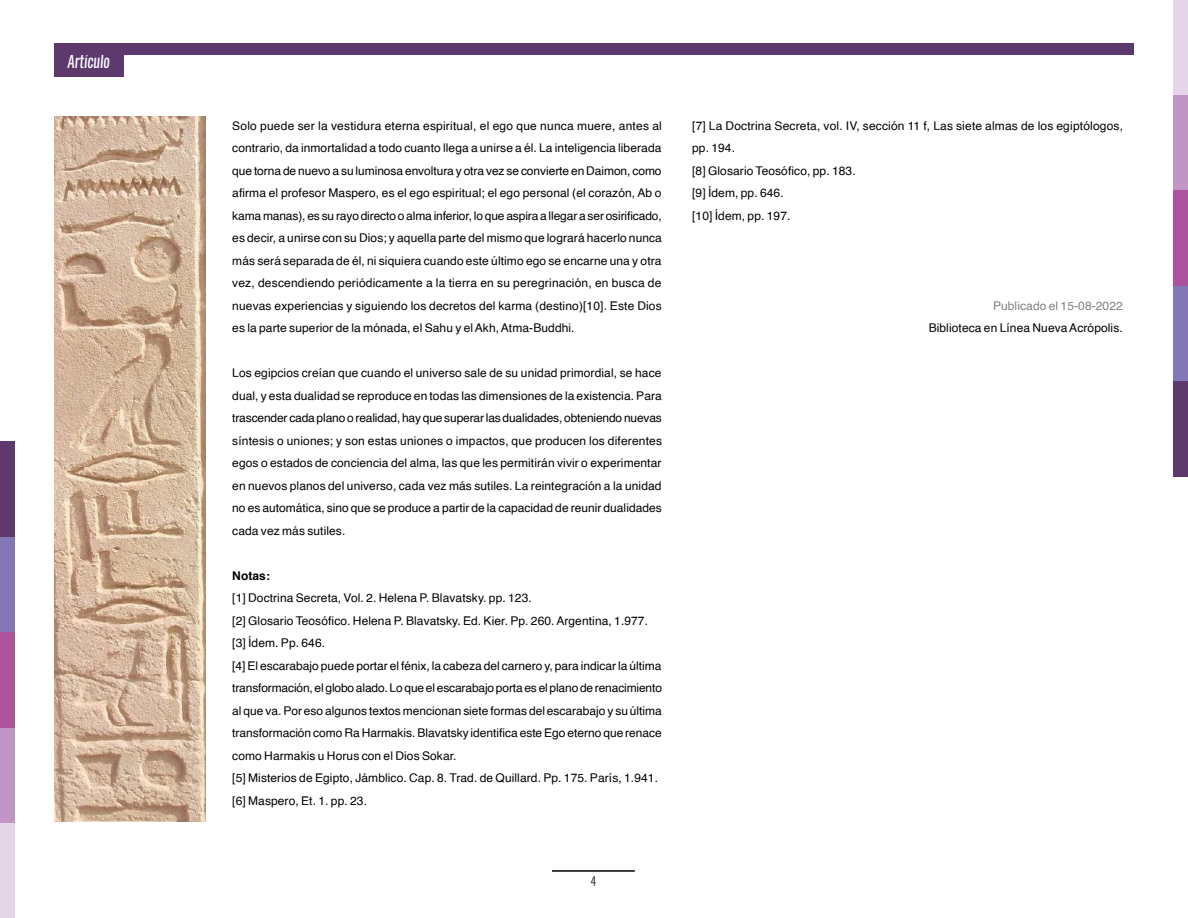
<style>
.page{position:relative;width:1188px;height:918px;background:#fff}
.page>*{position:absolute;margin:0;border:0;box-sizing:border-box;transform-origin:0 0}
.t1{font:italic 17.7px "Oswald";color:#fff;scale:.85 1}
.t2{font:12px/22.5px "Helvetica";letter-spacing:.01em;color:#000;text-align:justify}
.t3{font:12px "Helvetica";letter-spacing:.01em;color:#7e8083}
.t4{font:700 12px "Helvetica";letter-spacing:.01em;color:#000}
.t5{font:300 12px "Oswald";color:#182329}
</style>
<div class="page">
<div style="left:54px;top:55px;width:69px;height:22px;background:#5d396e"></div>
<div style="left:54px;top:43px;width:1080px;height:12px;background:#5d396e"></div>
<hr style="left:552px;top:870px;width:83px;height:2px;background:#000">
<div style="left:0;top:823px;width:15px;height:95px;background:#e5d5e9"></div>
<div style="left:0;top:727px;width:15px;height:96px;background:#c196c5"></div>
<div style="left:0;top:632px;width:15px;height:95px;background:#ab539c"></div>
<div style="left:0;top:537px;width:15px;height:95px;background:#8376b7"></div>
<div style="left:0;top:441px;width:15px;height:96px;background:#5d396e"></div>
<div style="left:1173px;top:0;width:15px;height:95px;background:#e5d5e9"></div>
<div style="left:1173px;top:95px;width:15px;height:96px;background:#c196c5"></div>
<div style="left:1173px;top:191px;width:15px;height:95px;background:#ab539c"></div>
<div style="left:1173px;top:286px;width:15px;height:95px;background:#8376b7"></div>
<div style="left:1173px;top:381px;width:15px;height:96px;background:#5d396e"></div>
<img style="left:54px;top:116px;width:151px;height:706px">
<h1 class="t1" style="left:68px;top:48px;width:51px">Artículo</h1>
<p class="t2" style="left:232px;top:115px;width:431px">Solo puede ser la vestidura eterna espiritual, el ego que nunca muere, antes al contrario, da inmortalidad a todo cuanto llega a unirse a él. La inteligencia liberada que torna de nuevo a su luminosa envoltura y otra vez se convierte en Daimon, como afirma el profesor Maspero, es el ego espiritual; el ego personal (el corazón, Ab o kama manas), es su rayo directo o alma inferior, lo que aspira a llegar a ser osirificado, es decir, a unirse con su Dios; y aquella parte del mismo que logrará hacerlo nunca más será separada de él, ni siquiera cuando este último ego se encarne una y otra vez, descendiendo periódicamente a la tierra en su peregrinación, en busca de nuevas experiencias y siguiendo los decretos del karma (destino)[10]. Este Dios es la parte superior de la mónada, el Sahu y el Akh, Atma-Buddhi.</p>
<p class="t2" style="left:232px;top:362px;width:431px">Los egipcios creían que cuando el universo sale de su unidad primordial, se hace dual, y esta dualidad se reproduce en todas las dimensiones de la existencia. Para trascender cada plano o realidad, hay que superar las dualidades, obteniendo nuevas síntesis o uniones; y son estas uniones o impactos, que producen los diferentes egos o estados de conciencia del alma, las que les permitirán vivir o experimentar en nuevos planos del universo, cada vez más sutiles. La reintegración a la unidad no es automática, sino que se produce a partir de la capacidad de reunir dualidades cada vez más sutiles.</p>
<p class="t4" style="left:232px;top:566px;width:39px">Notas:</p>
<p class="t2" style="left:232px;top:587px;width:431px;text-align:left">[1] Doctrina Secreta, Vol. 2. Helena P. Blavatsky. pp. 123.<br>[2] Glosario Teosófico. Helena P. Blavatsky. Ed. Kier. Pp. 260. Argentina, 1.977. [3] Ídem. Pp. 646.<br>[4] El escarabajo puede portar el fénix, la cabeza del carnero y, para indicar la última transformación, el globo alado. Lo que el escarabajo porta es el plano de renacimiento al que va. Por eso algunos textos mencionan siete formas del escarabajo y su última transformación como Ra Harmakis. Blavatsky identifica este Ego eterno que renace como Harmakis u Horus con el Dios Sokar.<br>[5] Misterios de Egipto, Jámblico. Cap. 8. Trad. de Quillard. Pp. 175. París, 1.941. [6] Maspero, Et. 1. pp. 23.</p>
<p class="t5" style="left:590px;top:873px;width:7px">4</p>
<p class="t2" style="left:692px;top:115px;width:432px;text-align:left">[7] La Doctrina Secreta, vol. IV, sección 11 f, Las siete almas de los egiptólogos, pp. 194.<br>[8] Glosario Teosófico, pp. 183.<br>[9] Ídem, pp. 646.<br>[10] Ídem, pp. 197.</p>
<p class="t3" style="left:993px;top:296px;width:131px">Publicado el 15-08-2022</p>
<p class="t2" style="left:929px;top:317px;width:196px">Biblioteca en Línea Nueva Acrópolis.</p>
</div>
